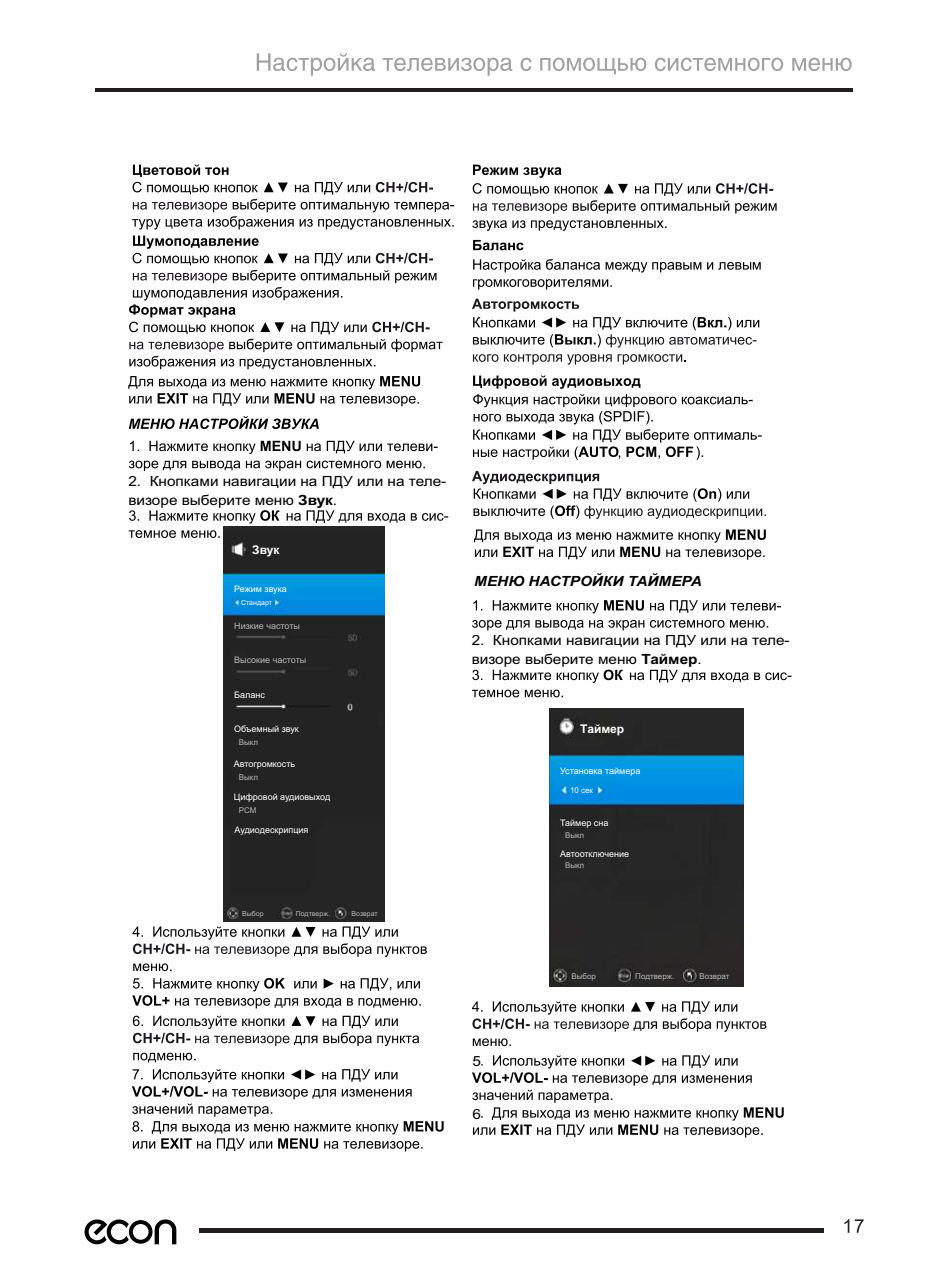
<style>
.page{position:relative;width:936px;height:1286px;background:#fff}
.page>*{position:absolute;margin:0;border:0;box-sizing:border-box;transform-origin:0 0}
.t1{font:14px/18.8px "Arial";color:#000;scale:1.09 1}
.t2{font:italic 700 14px "Arial";color:#000;scale:1.09 1}
.t3{font:700 12px "Arial";color:#fff}
.t4{font:9px "Arial";color:#fff}
.t5{font:9px "Arial";color:#b8b5b5}
.t6{font:8px "Arial";color:#b8b5b5}
.t7{font:8px "Arial";color:#fff}
.t8{font:7px "Arial";color:#b8b5b5}
.t9{font:7px "Arial";color:#fff}
.s1{font-weight:700}
</style>
<div class="page">
<svg style="left:132px;top:164px;width:322px;height:66px"></svg>
<svg style="left:129px;top:236px;width:313px;height:133px"></svg>
<svg style="left:128px;top:376px;width:292px;height:30px"></svg>
<svg style="left:132px;top:1069px;width:312px;height:82px"></svg>
<svg style="left:132px;top:926px;width:295px;height:31px"></svg>
<svg style="left:133px;top:963px;width:38px;height:8px"></svg>
<svg style="left:132px;top:978px;width:289px;height:30px"></svg>
<svg style="left:133px;top:1016px;width:286px;height:30px"></svg>
<svg style="left:133px;top:1053px;width:62px;height:9px"></svg>
<svg style="left:473px;top:165px;width:304px;height:49px"></svg>
<svg style="left:472px;top:220px;width:195px;height:11px"></svg>
<svg style="left:129px;top:416px;width:190px;height:13px"></svg>
<svg style="left:130px;top:441px;width:171px;height:13px"></svg>
<svg style="left:307px;top:441px;width:131px;height:12px"></svg>
<svg style="left:129px;top:461px;width:296px;height:10px"></svg>
<svg style="left:129px;top:510px;width:150px;height:14px"></svg>
<svg style="left:287px;top:510px;width:161px;height:13px"></svg>
<svg style="left:129px;top:530px;width:91px;height:8px"></svg>
<svg style="left:473px;top:240px;width:50px;height:10px"></svg>
<svg style="left:473px;top:259px;width:288px;height:14px"></svg>
<svg style="left:473px;top:279px;width:139px;height:11px"></svg>
<svg style="left:474px;top:530px;width:292px;height:30px"></svg>
<svg style="left:473px;top:375px;width:289px;height:85px"></svg>
<svg style="left:472px;top:299px;width:287px;height:49px"></svg>
<svg style="left:473px;top:354px;width:213px;height:11px"></svg>
<svg style="left:472px;top:471px;width:294px;height:48px"></svg>
<svg style="left:257px;top:53px;width:595px;height:23px"></svg>
<img style="left:224px;top:527px;width:161px;height:395px">
<svg style="left:473px;top:600px;width:171px;height:13px"></svg>
<svg style="left:650px;top:600px;width:131px;height:13px"></svg>
<svg style="left:472px;top:620px;width:296px;height:10px"></svg>
<svg style="left:472px;top:670px;width:151px;height:13px"></svg>
<svg style="left:630px;top:670px;width:161px;height:12px"></svg>
<svg style="left:472px;top:690px;width:91px;height:7px"></svg>
<img style="left:549px;top:709px;width:194px;height:278px">
<svg style="left:472px;top:1001px;width:294px;height:31px"></svg>
<svg style="left:473px;top:1038px;width:38px;height:8px"></svg>
<svg style="left:472px;top:1055px;width:312px;height:83px"></svg>
<div style="left:464px;top:1055px;width:17px;height:11px;background:#fff"></div>
<div style="left:464px;top:1105px;width:17px;height:20px;background:#fff"></div>
<svg style="left:844px;top:1219px;width:20px;height:14px"></svg>
<hr style="left:95px;top:88px;width:758px;height:4px;background:#231f20">
<div style="left:199px;top:1228px;width:625px;height:5px;background:#231f20"></div>
<svg style="left:85px;top:1219px;width:91px;height:25px"></svg>
<p class="t1" style="left:128px;top:473px;width:293px">2. Кнопками навигации на ПДУ или на теле&shy;визоре выберите меню <span class="s1">Звук</span>.</p>
<p class="t3" style="left:252px;top:546px;width:29px">Звук</p>
<p class="t4" style="left:234px;top:586px;width:54px">Режим звука</p>
<p class="t9" style="left:241px;top:600px;width:32px">Стандарт</p>
<p class="t5" style="left:234px;top:622px;width:67px">Низкие частоты</p>
<p class="t5" style="left:234px;top:657px;width:74px">Высокие частоты</p>
<p class="t4" style="left:234px;top:691px;width:32px">Баланс</p>
<p class="t4" style="left:234px;top:726px;width:66px">Объемный звук</p>
<p class="t6" style="left:239px;top:739px;width:21px">Выкл</p>
<p class="t4" style="left:234px;top:760px;width:63px">Автогромкость</p>
<p class="t6" style="left:239px;top:774px;width:21px">Выкл</p>
<p class="t4" style="left:234px;top:794px;width:98px">Цифровой аудиовыход</p>
<p class="t6" style="left:239px;top:808px;width:19px">PCM</p>
<p class="t4" style="left:235px;top:826px;width:75px">Аудиодескрипция</p>
<p class="t8" style="left:242px;top:911px;width:23px">Выбор</p>
<p class="t8" style="left:296px;top:911px;width:36px">Подтверж.</p>
<p class="t8" style="left:351px;top:911px;width:28px">Возврат</p>
<p class="t2" style="left:474px;top:575px;width:210px">МЕНЮ НАСТРОЙКИ ТАЙМЕРА</p>
<p class="t1" style="left:472px;top:632px;width:293px">2. Кнопками навигации на ПДУ или на теле&shy;визоре выберите меню <span class="s1">Таймер</span>.</p>
<p class="t3" style="left:580px;top:724px;width:45px">Таймер</p>
<p class="t4" style="left:560px;top:768px;width:82px">Установка таймера</p>
<p class="t7" style="left:570px;top:788px;width:25px">10 сек</p>
<p class="t4" style="left:560px;top:820px;width:50px">Таймер сна</p>
<p class="t6" style="left:565px;top:832px;width:21px">Выкл</p>
<p class="t4" style="left:560px;top:850px;width:71px">Автоотключение</p>
<p class="t6" style="left:565px;top:862px;width:21px">Выкл</p>
<p class="t6" style="left:572px;top:973px;width:26px">Выбор</p>
<p class="t6" style="left:635px;top:973px;width:41px">Подтверж.</p>
<p class="t6" style="left:699px;top:973px;width:32px">Возврат</p>
<p class="t1" style="left:473px;top:1053px;width:9px">5</p>
<p class="t1" style="left:473px;top:1106px;width:9px">6</p>
</div>
